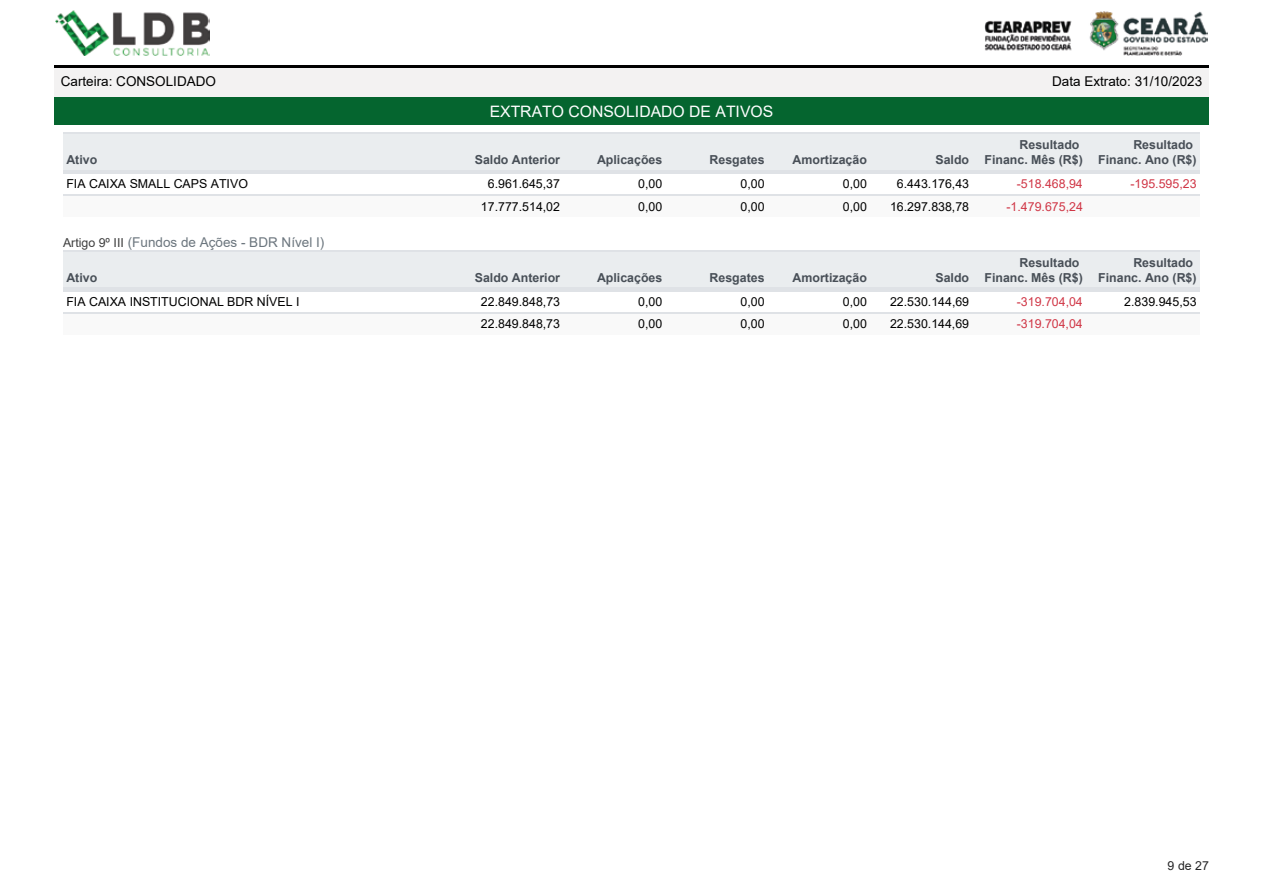
<style>
.page{position:relative;width:1263px;height:893px;background:#fff}
.page>*{position:absolute;margin:0;border:0;box-sizing:border-box;transform-origin:0 0}
.t1{font:15.75px "Arial";color:#fff}
.t2{font:13.5px "Arial";color:#000}
.t3{font:13.5px "Arial";color:#6c767e}
.t4{font:12.3px "Arial";color:#000}
.t5{font:700 12.3px/14.7px "Arial";color:#484f57;text-align:right}
.t6{font:12.3px "Arial";color:#d03646}
.t7{font:12.3px "Arial";color:#262627}
.s1{font-size:12.3px;color:#3e3e3e}
</style>
<div class="page">
<div style="left:54px;top:65px;width:1155px;height:33px;background:#f3f2f2"></div>
<hr style="left:54px;top:65px;width:1155px;height:3px;background:#000">
<div style="left:54px;top:98px;width:1155px;height:27px;background:#05652f"></div>
<img style="left:55px;top:10px;width:155px;height:45px">
<img style="left:984px;top:11px;width:224px;height:44px">
<div style="left:63px;top:133px;width:398px;height:39px;background:#eaedef"></div>
<hr style="left:63px;top:133px;width:398px;height:1px;background:#dfe2e6">
<hr style="left:63px;top:170px;width:398px;height:2px;background:#dfe2e6">
<div style="left:461px;top:133px;width:102px;height:39px;background:#eaedef"></div>
<hr style="left:461px;top:133px;width:102px;height:1px;background:#dfe2e6">
<hr style="left:461px;top:170px;width:102px;height:2px;background:#dfe2e6">
<div style="left:563px;top:133px;width:103px;height:39px;background:#eaedef"></div>
<hr style="left:563px;top:133px;width:103px;height:1px;background:#dfe2e6">
<hr style="left:563px;top:170px;width:103px;height:2px;background:#dfe2e6">
<div style="left:666px;top:133px;width:102px;height:39px;background:#eaedef"></div>
<hr style="left:666px;top:133px;width:102px;height:1px;background:#dfe2e6">
<hr style="left:666px;top:170px;width:102px;height:2px;background:#dfe2e6">
<div style="left:768px;top:133px;width:102px;height:39px;background:#eaedef"></div>
<hr style="left:768px;top:133px;width:102px;height:1px;background:#dfe2e6">
<hr style="left:768px;top:170px;width:102px;height:2px;background:#dfe2e6">
<div style="left:870px;top:133px;width:102px;height:39px;background:#eaedef"></div>
<hr style="left:870px;top:133px;width:102px;height:1px;background:#dfe2e6">
<hr style="left:870px;top:170px;width:102px;height:2px;background:#dfe2e6">
<div style="left:972px;top:133px;width:114px;height:39px;background:#eaedef"></div>
<hr style="left:972px;top:133px;width:114px;height:1px;background:#dfe2e6">
<hr style="left:972px;top:170px;width:114px;height:2px;background:#dfe2e6">
<div style="left:1086px;top:133px;width:114px;height:39px;background:#eaedef"></div>
<hr style="left:1086px;top:133px;width:114px;height:1px;background:#dfe2e6">
<hr style="left:1086px;top:170px;width:114px;height:2px;background:#dfe2e6">
<hr style="left:63px;top:172px;width:398px;height:1px;background:#dfe2e6">
<hr style="left:461px;top:172px;width:102px;height:1px;background:#dfe2e6">
<hr style="left:563px;top:172px;width:103px;height:1px;background:#dfe2e6">
<hr style="left:666px;top:172px;width:102px;height:1px;background:#dfe2e6">
<hr style="left:768px;top:172px;width:102px;height:1px;background:#dfe2e6">
<hr style="left:870px;top:172px;width:102px;height:1px;background:#dfe2e6">
<hr style="left:972px;top:172px;width:114px;height:1px;background:#dfe2e6">
<hr style="left:1086px;top:172px;width:114px;height:1px;background:#dfe2e6">
<div style="left:63px;top:195px;width:398px;height:22px;background:#f9f9f9"></div>
<hr style="left:63px;top:195px;width:398px;height:1px;background:#dfe2e6">
<div style="left:461px;top:195px;width:102px;height:22px;background:#f9f9f9"></div>
<hr style="left:461px;top:195px;width:102px;height:1px;background:#dfe2e6">
<div style="left:563px;top:195px;width:103px;height:22px;background:#f9f9f9"></div>
<hr style="left:563px;top:195px;width:103px;height:1px;background:#dfe2e6">
<div style="left:666px;top:195px;width:102px;height:22px;background:#f9f9f9"></div>
<hr style="left:666px;top:195px;width:102px;height:1px;background:#dfe2e6">
<div style="left:768px;top:195px;width:102px;height:22px;background:#f9f9f9"></div>
<hr style="left:768px;top:195px;width:102px;height:1px;background:#dfe2e6">
<div style="left:870px;top:195px;width:102px;height:22px;background:#f9f9f9"></div>
<hr style="left:870px;top:195px;width:102px;height:1px;background:#dfe2e6">
<div style="left:972px;top:195px;width:114px;height:22px;background:#f9f9f9"></div>
<hr style="left:972px;top:195px;width:114px;height:1px;background:#dfe2e6">
<div style="left:1086px;top:195px;width:114px;height:22px;background:#f9f9f9"></div>
<hr style="left:1086px;top:195px;width:114px;height:1px;background:#dfe2e6">
<div style="left:63px;top:250px;width:398px;height:40px;background:#eaedef"></div>
<hr style="left:63px;top:250px;width:398px;height:2px;background:#dfe2e6">
<hr style="left:63px;top:288px;width:398px;height:2px;background:#dfe2e6">
<div style="left:461px;top:250px;width:102px;height:40px;background:#eaedef"></div>
<hr style="left:461px;top:250px;width:102px;height:2px;background:#dfe2e6">
<hr style="left:461px;top:288px;width:102px;height:2px;background:#dfe2e6">
<div style="left:563px;top:250px;width:103px;height:40px;background:#eaedef"></div>
<hr style="left:563px;top:250px;width:103px;height:2px;background:#dfe2e6">
<hr style="left:563px;top:288px;width:103px;height:2px;background:#dfe2e6">
<div style="left:666px;top:250px;width:102px;height:40px;background:#eaedef"></div>
<hr style="left:666px;top:250px;width:102px;height:2px;background:#dfe2e6">
<hr style="left:666px;top:288px;width:102px;height:2px;background:#dfe2e6">
<div style="left:768px;top:250px;width:102px;height:40px;background:#eaedef"></div>
<hr style="left:768px;top:250px;width:102px;height:2px;background:#dfe2e6">
<hr style="left:768px;top:288px;width:102px;height:2px;background:#dfe2e6">
<div style="left:870px;top:250px;width:102px;height:40px;background:#eaedef"></div>
<hr style="left:870px;top:250px;width:102px;height:2px;background:#dfe2e6">
<hr style="left:870px;top:288px;width:102px;height:2px;background:#dfe2e6">
<div style="left:972px;top:250px;width:114px;height:40px;background:#eaedef"></div>
<hr style="left:972px;top:250px;width:114px;height:2px;background:#dfe2e6">
<hr style="left:972px;top:288px;width:114px;height:2px;background:#dfe2e6">
<div style="left:1086px;top:250px;width:114px;height:40px;background:#eaedef"></div>
<hr style="left:1086px;top:250px;width:114px;height:2px;background:#dfe2e6">
<hr style="left:1086px;top:288px;width:114px;height:2px;background:#dfe2e6">
<hr style="left:63px;top:290px;width:398px;height:1px;background:#dfe2e6">
<hr style="left:461px;top:290px;width:102px;height:1px;background:#dfe2e6">
<hr style="left:563px;top:290px;width:103px;height:1px;background:#dfe2e6">
<hr style="left:666px;top:290px;width:102px;height:1px;background:#dfe2e6">
<hr style="left:768px;top:290px;width:102px;height:1px;background:#dfe2e6">
<hr style="left:870px;top:290px;width:102px;height:1px;background:#dfe2e6">
<hr style="left:972px;top:290px;width:114px;height:1px;background:#dfe2e6">
<hr style="left:1086px;top:290px;width:114px;height:1px;background:#dfe2e6">
<div style="left:63px;top:312px;width:398px;height:22px;background:#f9f9f9"></div>
<hr style="left:63px;top:312px;width:398px;height:1px;background:#dfe2e6">
<div style="left:461px;top:312px;width:102px;height:22px;background:#f9f9f9"></div>
<hr style="left:461px;top:312px;width:102px;height:1px;background:#dfe2e6">
<div style="left:563px;top:312px;width:103px;height:22px;background:#f9f9f9"></div>
<hr style="left:563px;top:312px;width:103px;height:1px;background:#dfe2e6">
<div style="left:666px;top:312px;width:102px;height:22px;background:#f9f9f9"></div>
<hr style="left:666px;top:312px;width:102px;height:1px;background:#dfe2e6">
<div style="left:768px;top:312px;width:102px;height:22px;background:#f9f9f9"></div>
<hr style="left:768px;top:312px;width:102px;height:1px;background:#dfe2e6">
<div style="left:870px;top:312px;width:102px;height:22px;background:#f9f9f9"></div>
<hr style="left:870px;top:312px;width:102px;height:1px;background:#dfe2e6">
<div style="left:972px;top:312px;width:114px;height:22px;background:#f9f9f9"></div>
<hr style="left:972px;top:312px;width:114px;height:1px;background:#dfe2e6">
<div style="left:1086px;top:312px;width:114px;height:22px;background:#f9f9f9"></div>
<hr style="left:1086px;top:312px;width:114px;height:1px;background:#dfe2e6">
<p class="t2" style="left:61px;top:72px;width:157px">Carteira: CONSOLIDADO</p>
<p class="t2" style="left:1052px;top:72px;width:152px">Data Extrato: 31/10/2023</p>
<p class="t1" style="left:490px;top:101px;width:285px">EXTRATO CONSOLIDADO DE ATIVOS</p>
<p class="t5" style="left:66px;top:152px;width:32px">Ativo</p>
<p class="t5" style="left:475px;top:152px;width:87px">Saldo Anterior</p>
<p class="t5" style="left:597px;top:152px;width:67px">Aplicações</p>
<p class="t5" style="left:709px;top:152px;width:57px">Resgates</p>
<p class="t5" style="left:793px;top:152px;width:76px">Amortização</p>
<p class="t5" style="left:935px;top:152px;width:35px">Saldo</p>
<p class="t5" style="left:984px;top:138px;width:100px">Resultado<br>Financ. Mês (R$)</p>
<p class="t5" style="left:1098px;top:138px;width:100px">Resultado<br>Financ. Ano (R$)</p>
<p class="t4" style="left:66px;top:176px;width:183px">FIA CAIXA SMALL CAPS ATIVO</p>
<p class="t4" style="left:488px;top:176px;width:74px">6.961.645,37</p>
<p class="t4" style="left:638px;top:176px;width:26px">0,00</p>
<p class="t4" style="left:740px;top:176px;width:26px">0,00</p>
<p class="t4" style="left:843px;top:176px;width:26px">0,00</p>
<p class="t4" style="left:897px;top:176px;width:74px">6.443.176,43</p>
<p class="t6" style="left:1017px;top:176px;width:68px">-518.468,94</p>
<p class="t6" style="left:1130px;top:176px;width:68px">-195.595,23</p>
<p class="t4" style="left:481px;top:198px;width:81px">17.777.514,02</p>
<p class="t4" style="left:638px;top:198px;width:26px">0,00</p>
<p class="t4" style="left:740px;top:198px;width:26px">0,00</p>
<p class="t4" style="left:843px;top:198px;width:26px">0,00</p>
<p class="t4" style="left:890px;top:198px;width:81px">16.297.838,78</p>
<p class="t6" style="left:1006px;top:198px;width:78px">-1.479.675,24</p>
<p class="t3" style="left:63px;top:233px;width:263px"><span class="s1">Artigo 9º III</span> (Fundos de Ações - BDR Nível I)</p>
<p class="t5" style="left:66px;top:270px;width:32px">Ativo</p>
<p class="t5" style="left:475px;top:270px;width:87px">Saldo Anterior</p>
<p class="t5" style="left:597px;top:270px;width:67px">Aplicações</p>
<p class="t5" style="left:709px;top:270px;width:57px">Resgates</p>
<p class="t5" style="left:793px;top:270px;width:76px">Amortização</p>
<p class="t5" style="left:935px;top:270px;width:35px">Saldo</p>
<p class="t5" style="left:984px;top:255px;width:100px">Resultado<br>Financ. Mês (R$)</p>
<p class="t5" style="left:1098px;top:255px;width:100px">Resultado<br>Financ. Ano (R$)</p>
<p class="t4" style="left:66px;top:293px;width:235px">FIA CAIXA INSTITUCIONAL BDR NÍVEL I</p>
<p class="t4" style="left:481px;top:293px;width:81px">22.849.848,73</p>
<p class="t4" style="left:638px;top:293px;width:26px">0,00</p>
<p class="t4" style="left:740px;top:293px;width:26px">0,00</p>
<p class="t4" style="left:843px;top:293px;width:26px">0,00</p>
<p class="t4" style="left:890px;top:293px;width:81px">22.530.144,69</p>
<p class="t6" style="left:1017px;top:293px;width:68px">-319.704,04</p>
<p class="t4" style="left:1124px;top:293px;width:74px">2.839.945,53</p>
<p class="t4" style="left:481px;top:315px;width:81px">22.849.848,73</p>
<p class="t4" style="left:638px;top:315px;width:26px">0,00</p>
<p class="t4" style="left:740px;top:315px;width:26px">0,00</p>
<p class="t4" style="left:843px;top:315px;width:26px">0,00</p>
<p class="t4" style="left:890px;top:315px;width:81px">22.530.144,69</p>
<p class="t6" style="left:1017px;top:315px;width:68px">-319.704,04</p>
<p class="t7" style="left:1167px;top:857px;width:43px">9 de 27</p>
</div>
